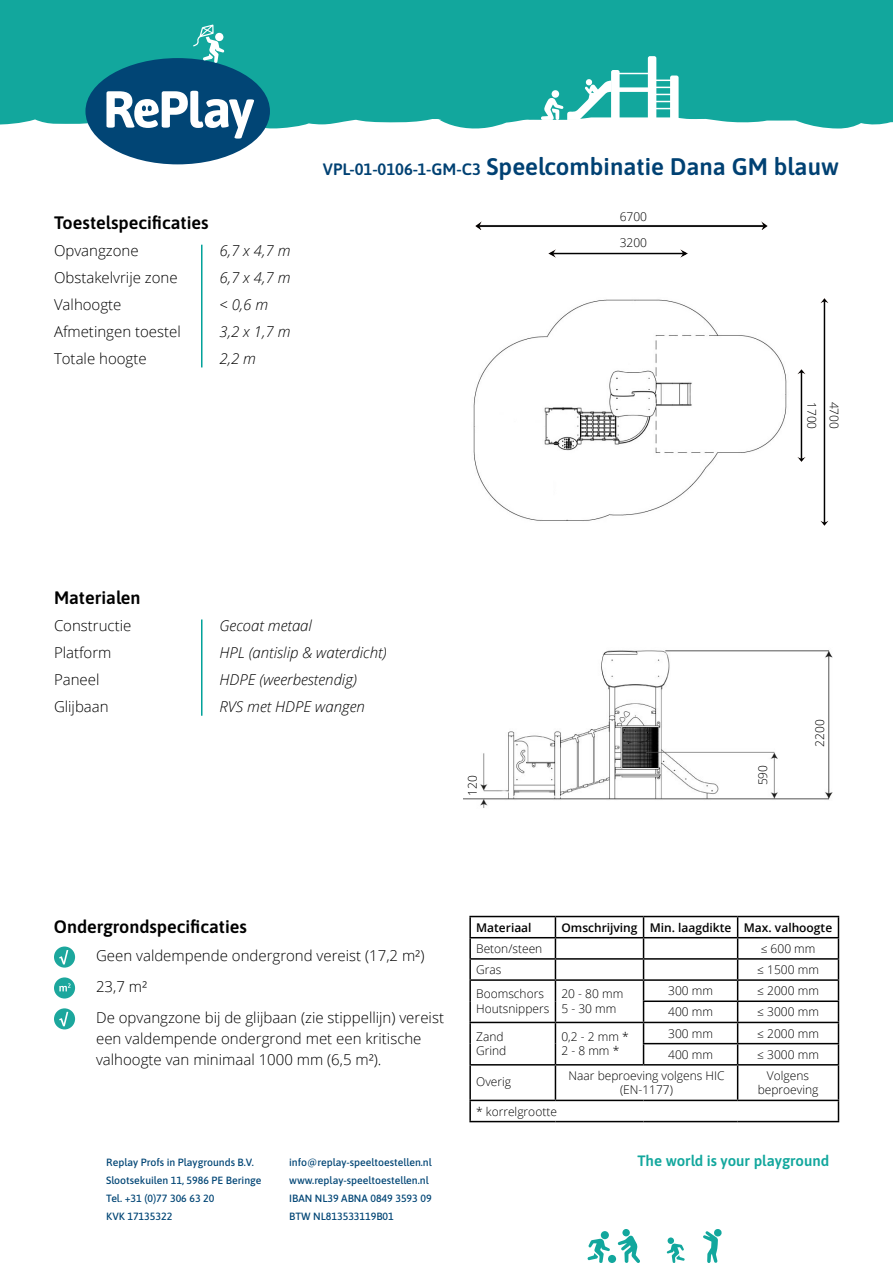
<style>
.page{position:relative;width:893px;height:1263px;background:#fff}
.page>*{position:absolute;margin:0;border:0;box-sizing:border-box;transform-origin:0 0}
.t1{font:600 24px "Asap";color:#004173}
.t2{font:600 18px "Asap";color:#000}
.t3{font:300 15px/27px "Open Sans";color:#000}
.t4{font:italic 300 15px "Open Sans";color:#000}
.t5{font:600 15px "Asap";color:#12a79d}
.t6{font:300 12px/14.4px "Open Sans";color:#000}
.t7{font:600 12px "Open Sans";color:#000}
.t8{font:500 10.5px/18px "Asap";color:#014575}
.s1{font-size:16.5px}
</style>
<div class="page">
<hr style="left:469px;top:916px;width:86px;height:1px;background:#000">
<hr style="left:469px;top:917px;width:2px;height:20px;background:#000">
<hr style="left:555px;top:916px;width:88px;height:1px;background:#000">
<hr style="left:644px;top:916px;width:94px;height:1px;background:#000">
<hr style="left:738px;top:916px;width:101px;height:1px;background:#000">
<hr style="left:469px;top:937px;width:86px;height:1px;background:#000">
<hr style="left:469px;top:938px;width:2px;height:20px;background:#000">
<hr style="left:555px;top:937px;width:88px;height:1px;background:#000">
<hr style="left:644px;top:937px;width:94px;height:1px;background:#000">
<hr style="left:738px;top:937px;width:101px;height:1px;background:#000">
<hr style="left:469px;top:958px;width:86px;height:2px;background:#000">
<svg style="left:469px;top:960px;width:2px;height:19px"></svg>
<hr style="left:555px;top:958px;width:88px;height:2px;background:#000">
<hr style="left:644px;top:958px;width:94px;height:2px;background:#000">
<hr style="left:738px;top:958px;width:101px;height:2px;background:#000">
<hr style="left:469px;top:979px;width:86px;height:2px;background:#000">
<hr style="left:469px;top:981px;width:2px;height:20px;background:#000">
<hr style="left:555px;top:979px;width:88px;height:2px;background:#000">
<hr style="left:644px;top:979px;width:94px;height:2px;background:#000">
<hr style="left:738px;top:979px;width:101px;height:2px;background:#000">
<hr style="left:469px;top:1001px;width:2px;height:21px;background:#000">
<hr style="left:643px;top:1000px;width:95px;height:2px;background:#000">
<hr style="left:738px;top:1000px;width:101px;height:2px;background:#000">
<hr style="left:469px;top:1022px;width:86px;height:1px;background:#000">
<hr style="left:469px;top:1023px;width:2px;height:21px;background:#000">
<hr style="left:555px;top:1022px;width:88px;height:1px;background:#000">
<hr style="left:644px;top:1022px;width:94px;height:1px;background:#000">
<hr style="left:738px;top:1022px;width:101px;height:1px;background:#000">
<hr style="left:469px;top:1044px;width:2px;height:20px;background:#000">
<svg style="left:555px;top:917px;width:1px;height:147px"></svg>
<hr style="left:643px;top:1043px;width:95px;height:1px;background:#000">
<svg style="left:643px;top:917px;width:1px;height:147px"></svg>
<hr style="left:738px;top:1043px;width:101px;height:1px;background:#000">
<svg style="left:737px;top:917px;width:1px;height:147px"></svg>
<svg style="left:838px;top:917px;width:1px;height:147px"></svg>
<hr style="left:469px;top:1064px;width:86px;height:1px;background:#000">
<hr style="left:469px;top:1065px;width:2px;height:35px;background:#000">
<hr style="left:555px;top:1064px;width:88px;height:1px;background:#000">
<hr style="left:555px;top:1065px;width:1px;height:35px;background:#000">
<hr style="left:644px;top:1064px;width:94px;height:1px;background:#000">
<hr style="left:738px;top:1064px;width:101px;height:1px;background:#000">
<hr style="left:737px;top:1065px;width:1px;height:35px;background:#000">
<hr style="left:838px;top:1065px;width:1px;height:35px;background:#000">
<hr style="left:469px;top:1100px;width:86px;height:1px;background:#000">
<hr style="left:469px;top:1101px;width:2px;height:20px;background:#000">
<hr style="left:555px;top:1100px;width:88px;height:1px;background:#000">
<hr style="left:644px;top:1100px;width:94px;height:1px;background:#000">
<hr style="left:738px;top:1100px;width:101px;height:1px;background:#000">
<svg style="left:838px;top:1101px;width:1px;height:20px"></svg>
<hr style="left:469px;top:1121px;width:86px;height:1px;background:#000">
<hr style="left:555px;top:1121px;width:88px;height:1px;background:#000">
<hr style="left:644px;top:1121px;width:94px;height:1px;background:#000">
<hr style="left:738px;top:1121px;width:101px;height:1px;background:#000">
<hr style="left:201px;top:245px;width:1px;height:122px;background:#00a199">
<div style="left:54px;top:946px;width:21px;height:21px;background:#1ca79d;border-radius:50%"></div>
<svg style="left:59px;top:950px;width:9px;height:14px"></svg>
<div style="left:54px;top:977px;width:21px;height:21px;background:#1ca79d;border-radius:50%"></div>
<svg style="left:59px;top:983px;width:12px;height:8px"></svg>
<div style="left:0;top:0;width:893px;height:129px;background:#12a79d"></div>
<svg style="left:703px;top:1229px;width:18px;height:34px"></svg>
<div style="left:608px;top:1255px;width:8px;height:8px;background:#12a79d;border-radius:50%"></div>
<div style="left:601px;top:1231px;width:8px;height:8px;background:#12a79d;border-radius:50%"></div>
<svg style="left:587px;top:1238px;width:23px;height:25px"></svg>
<div style="left:668px;top:1237px;width:6px;height:7px;background:#12a79d;border-radius:50%"></div>
<svg style="left:667px;top:1243px;width:18px;height:20px"></svg>
<svg style="left:618px;top:1235px;width:22px;height:28px"></svg>
<div style="left:622px;top:1229px;width:8px;height:7px;background:#12a79d;border-radius:50%"></div>
<svg style="left:85px;top:24px;width:185px;height:140px"></svg>
<hr style="left:615px;top:73px;width:35px;height:1px;background:#fff">
<div style="left:615px;top:87px;width:35px;height:5px;background:#fff"></div>
<svg style="left:648px;top:56px;width:31px;height:64px"></svg>
<svg style="left:541px;top:70px;width:79px;height:50px"></svg>
<div style="left:552px;top:90px;width:7px;height:8px;background:#fff;border-radius:50%"></div>
<img style="left:473px;top:299px;width:314px;height:222px">
<img style="left:463px;top:650px;width:369px;height:158px">
<img style="left:475px;top:222px;width:292px;height:8px">
<img style="left:548px;top:249px;width:139px;height:8px">
<hr style="left:201px;top:619px;width:1px;height:97px;background:#00a199">
<img style="left:821px;top:299px;width:7px;height:226px">
<img style="left:797px;top:370px;width:8px;height:92px">
<div style="left:54px;top:1008px;width:21px;height:21px;background:#1ca79d;border-radius:50%"></div>
<svg style="left:59px;top:1012px;width:9px;height:14px"></svg>
<p class="t2" style="left:54px;top:210px;width:156px">Toestelspecificaties</p>
<p class="t3" style="left:54px;top:237px;width:128px">Opvangzone<br>Obstakelvrije zone<br>Valhoogte<br>Afmetingen toestel<br>Totale hoogte</p>
<p class="t4" style="left:220px;top:240px;width:72px">6,7 x 4,7 m</p>
<p class="t4" style="left:220px;top:267px;width:72px">6,7 x 4,7 m</p>
<p class="t4" style="left:220px;top:294px;width:50px">&lt; 0,6 m</p>
<p class="t4" style="left:220px;top:321px;width:72px">3,2 x 1,7 m</p>
<p class="t4" style="left:220px;top:348px;width:38px">2,2 m</p>
<p class="t1" style="left:323px;top:150px;width:518px"><span class="s1">VPL-01-0106-1-GM-C3</span> Speelcombinatie Dana GM blauw</p>
<p class="t6" style="left:620px;top:209px;width:29px">6700</p>
<p class="t6" style="left:620px;top:235px;width:29px">3200</p>
<p class="t6" style="left:819px;top:402px;width:29px;rotate:90deg">1700</p>
<p class="t6" style="left:842px;top:401px;width:29px;rotate:90deg">4700</p>
<p class="t2" style="left:54px;top:585px;width:88px">Materialen</p>
<p class="t3" style="left:54px;top:612px;width:79px">Constructie</p>
<p class="t3" style="left:54px;top:639px;width:59px">Platform</p>
<p class="t3" style="left:54px;top:666px;width:47px">Paneel</p>
<p class="t3" style="left:54px;top:693px;width:56px">Glijbaan</p>
<p class="t4" style="left:220px;top:615px;width:94px">Gecoat metaal</p>
<p class="t4" style="left:220px;top:642px;width:168px">HPL (antislip &amp; waterdicht)</p>
<p class="t4" style="left:220px;top:669px;width:139px">HDPE (weerbestendig)</p>
<p class="t4" style="left:220px;top:696px;width:147px">RVS met HDPE wangen</p>
<p class="t6" style="left:465px;top:795px;width:22px;rotate:-90deg">120</p>
<p class="t6" style="left:755px;top:785px;width:22px;rotate:-90deg">590</p>
<p class="t6" style="left:812px;top:747px;width:29px;rotate:-90deg">2200</p>
<p class="t2" style="left:54px;top:914px;width:195px">Ondergrondspecificaties</p>
<p class="t3" style="left:96px;top:942px;width:330px">Geen valdempende ondergrond vereist (17,2 m²)</p>
<p class="t3" style="left:96px;top:973px;width:53px">23,7 m²</p>
<p class="t3" style="left:96px;top:1007px;width:349px;line-height:21px">De opvangzone bij de glijbaan (zie stippellijn) vereist een valdempende ondergrond met een kritische valhoogte van minimaal 1000 mm (6,5 m²).</p>
<p class="t7" style="left:476px;top:919px;width:57px">Materiaal</p>
<p class="t7" style="left:561px;top:919px;width:272px">Omschrijving Min. laagdikte Max. valhoogte</p>
<p class="t6" style="left:476px;top:941px;width:68px">Beton/steen</p>
<p class="t6" style="left:761px;top:941px;width:56px">≤ 600 mm</p>
<p class="t6" style="left:476px;top:962px;width:27px">Gras</p>
<p class="t6" style="left:757px;top:962px;width:63px">≤ 1500 mm</p>
<p class="t6" style="left:476px;top:986px;width:75px">Boomschors<br>Houtsnippers</p>
<p class="t6" style="left:561px;top:986px;width:63px">20 - 80 mm<br>5 - 30 mm</p>
<p class="t6" style="left:668px;top:983px;width:46px">300 mm</p>
<p class="t6" style="left:757px;top:983px;width:63px">≤ 2000 mm</p>
<p class="t6" style="left:668px;top:1004px;width:46px">400 mm</p>
<p class="t6" style="left:757px;top:1004px;width:63px">≤ 3000 mm</p>
<p class="t6" style="left:476px;top:1029px;width:32px">Zand<br>Grind</p>
<p class="t6" style="left:561px;top:1029px;width:69px">0,2 - 2 mm *<br>2 - 8 mm *</p>
<p class="t6" style="left:668px;top:1026px;width:46px">300 mm</p>
<p class="t6" style="left:757px;top:1026px;width:63px">≤ 2000 mm</p>
<p class="t6" style="left:668px;top:1047px;width:46px">400 mm</p>
<p class="t6" style="left:757px;top:1047px;width:63px">≤ 3000 mm</p>
<p class="t6" style="left:476px;top:1074px;width:36px">Overig</p>
<p class="t6" style="left:568px;top:1068px;width:158px;text-align:center">Naar beproeving volgens HIC (EN-1177)</p>
<p class="t6" style="left:758px;top:1068px;width:62px;text-align:center">Volgens beproeving</p>
<p class="t6" style="left:476px;top:1104px;width:82px">* korrelgrootte</p>
<p class="t8" style="left:106px;top:1153px;width:157px">Replay Profs in Playgrounds B.V.<br>Slootsekuilen 11, 5986 PE Beringe<br>Tel. +31 (0)77 306 63 20<br>KVK 17135322</p>
<p class="t8" style="left:289px;top:1153px;width:144px">info@replay-speeltoestellen.nl www.replay-speeltoestellen.nl<br>IBAN NL39 ABNA 0849 3593 09<br>BTW NL813533119B01</p>
<p class="t5" style="left:638px;top:1151px;width:193px">The world is your playground</p>
</div>
